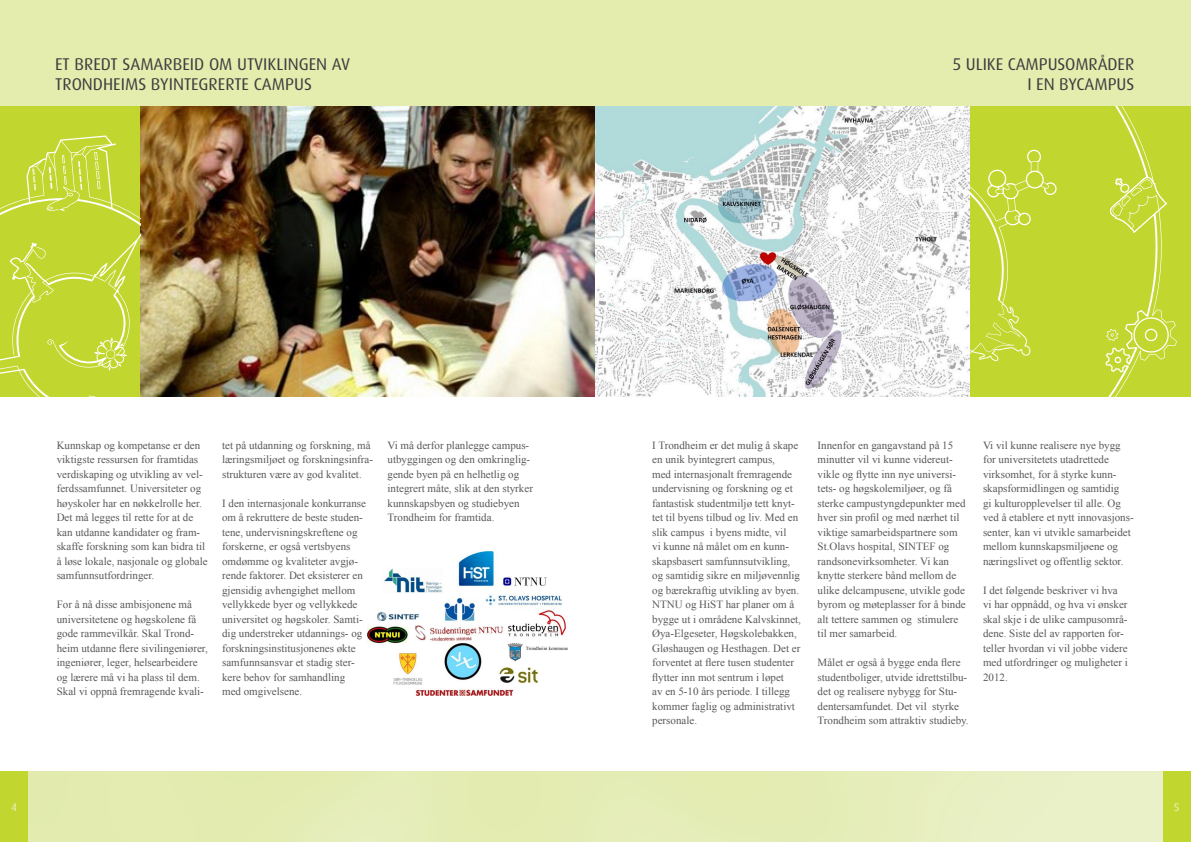
<style>
.page{position:relative;width:1191px;height:842px;background:#fff}
.page>*{position:absolute;margin:0;border:0;box-sizing:border-box;transform-origin:0 0}
.t1{font:17px/20.4px "Dax";color:#3e3e3f}
.t2{font:11px/14.5px "Times New Roman";color:#57585a}
.t3{font:11px "Dax";color:#edf3cb}
</style>
<div class="page">
<div style="left:0;top:771px;width:28px;height:71px;background:#c1d72f"></div>
<div style="left:1162px;top:771px;width:29px;height:71px;background:#c1d72f"></div>
<div style="left:595px;top:771px;width:567px;height:71px;background:linear-gradient(to right,#e3ebb1,#eaf0c9)"></div>
<div style="left:0;top:0;width:1191px;height:397px;background:#e4ecae"></div>
<img style="left:140px;top:106px;width:455px;height:291px">
<img style="left:367px;top:551px;width:200px;height:145px">
<svg style="left:0;top:106px;width:140px;height:291px;background:#c4d93b"></svg>
<svg style="left:595px;top:106px;width:596px;height:291px;background:#dbe2dc"></svg>
<svg style="left:969px;top:106px;width:207px;height:291px;background:#c4d93a"></svg>
<h1 class="t1" style="left:55px;top:54px;width:296px">ET BREDT SAMARBEID OM UTVIKLINGEN AV<br>TRONDHEIMS BYINTEGRERTE CAMPUS</h1>
<h1 class="t1" style="left:952px;top:54px;width:183px;text-align:right">5 ULIKE CAMPUSOMRÅDER<br>I EN BYCAMPUS</h1>
<p class="t2" style="left:57px;top:438px;width:152px">Kunnskap og kompetanse er den viktigste ressursen for framtidas verdiskaping og utvikling av vel&shy;ferdssamfunnet. Universiteter og høyskoler har en nøkkelrolle her.<br>Det må legges til rette for at de kan utdanne kandidater og fram&shy;skaffe forskning som kan bidra til å løse lokale, nasjonale og globale samfunnsutfordringer.</p>
<p class="t2" style="left:57px;top:597px;width:153px">For å nå disse ambisjonene må universitetene og høgskolene få gode rammevilkår. Skal Trond&shy;heim utdanne flere sivilingeniører, ingeniører, leger, helsearbeidere og lærere må vi ha plass til dem.<br>Skal vi oppnå fremragende kvali-</p>
<p class="t2" style="left:222px;top:438px;width:152px">tet på utdanning og forskning, må læringsmiljøet og forskningsinfra&shy;strukturen være av god kvalitet.</p>
<p class="t2" style="left:222px;top:496px;width:145px">I den internasjonale konkurranse om å rekruttere de beste studen&shy;tene, undervisningskreftene og forskerne, er også vertsbyens omdømme og kvaliteter avgjø&shy;rende faktorer. Det eksisterer en gjensidig avhengighet mellom vellykkede byer og vellykkede universitet og høgskoler. Samti&shy;dig understreker utdannings- og forskningsinstitusjonenes økte samfunnsansvar et stadig ster&shy;kere behov for samhandling med omgivelsene.</p>
<p class="t2" style="left:387px;top:438px;width:147px">Vi må derfor planlegge campus&shy;utbyggingen og den omkringlig&shy;gende byen på en helhetlig og integrert måte, slik at den styrker kunnskapsbyen og studiebyen<br>Trondheim for framtida.</p>
<p class="t2" style="left:652px;top:438px;width:150px">I Trondheim er det mulig å skape en unik byintegrert campus,<br>med internasjonalt fremragende undervisning og forskning og et fantastisk studentmiljø tett knyt&shy;tet til byens tilbud og liv. Med en slik campus i byens midte, vil<br>vi kunne nå målet om en kunn&shy;skapsbasert samfunnsutvikling, og samtidig sikre en miljøvennlig og bærekraftig utvikling av byen.<br>NTNU og HiST har planer om å bygge ut i områdene Kalvskinnet,<br>Øya-Elgeseter, Høgskolebakken,<br>Gløshaugen og Hesthagen. Det er forventet at flere tusen studenter flytter inn mot sentrum i løpet<br>av en 5-10 års periode. I tillegg kommer faglig og administrativt personale.</p>
<p class="t2" style="left:817px;top:438px;width:150px">Innenfor en gangavstand på 15 minutter vil vi kunne videreut&shy;vikle og flytte inn nye universi&shy;tets- og høgskolemiljøer, og få sterke campustyngdepunkter med hver sin profil og med nærhet til viktige samarbeidspartnere som<br>St.Olavs hospital, SINTEF og randsonevirksomheter. Vi kan knytte sterkere bånd mellom de ulike delcampusene, utvikle gode byrom og møteplasser for å binde alt tettere sammen og stimulere til mer samarbeid.</p>
<p class="t2" style="left:817px;top:655px;width:153px">Målet er også å bygge enda flere studentboliger, utvide idrettstilbu&shy;det og realisere nybygg for Stu&shy;dentersamfundet. Det vil styrke Trondheim som attraktiv studieby.</p>
<p class="t2" style="left:983px;top:438px;width:152px">Vi vil kunne realisere nye bygg for universitetets utadrettede virksomhet, for å styrke kunn&shy;skapsformidlingen og samtidig<br>gi kulturopplevelser til alle. Og ved å etablere et nytt innovasjons&shy;senter, kan vi utvikle samarbeidet mellom kunnskapsmiljøene og næringslivet og offentlig sektor.</p>
<p class="t2" style="left:983px;top:583px;width:146px">I det følgende beskriver vi hva vi har oppnådd, og hva vi ønsker skal skje i de ulike campusområ&shy;dene. Siste del av rapporten for&shy;teller hvordan vi vil jobbe videre med utfordringer og muligheter i<br>2012.</p>
<p class="t3" style="left:11px;top:800px;width:7px">4</p>
<p class="t3" style="left:1173px;top:800px;width:7px">5</p>
</div>
